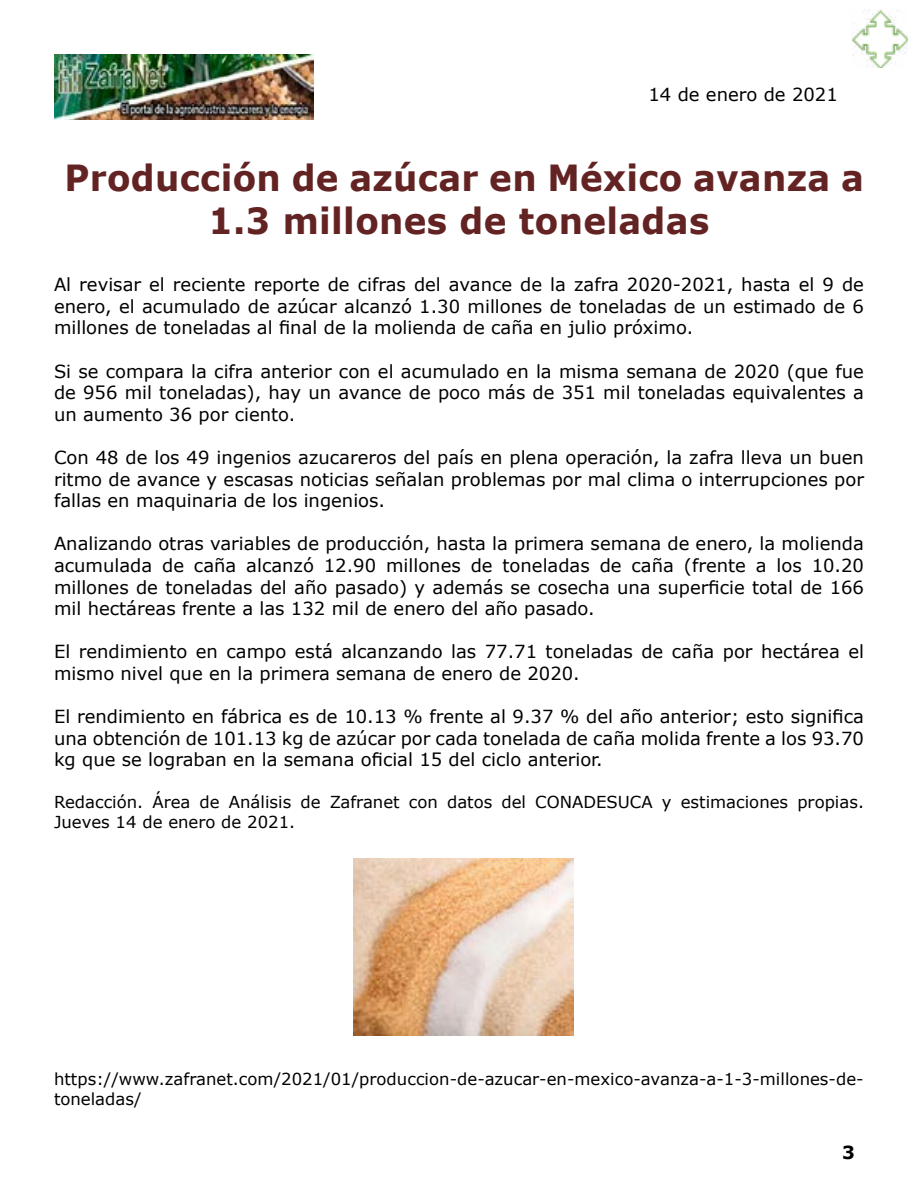
<style>
.page{position:relative;width:918px;height:1188px;background:#fff}
.page>*{position:absolute;margin:0;border:0;box-sizing:border-box;transform-origin:0 0}
.t1{font:700 36px/43.2px "Verdana";letter-spacing:.01em;color:#632323;text-align:center;scale:.95 1}
.t2{font:18px/21.6px "Verdana";color:#000;text-align:justify}
.t3{font:700 18px "Verdana";color:#000}
.t4{font:16.5px/19.8px "Verdana";color:#000}
</style>
<div class="page">
<img style="left:54px;top:55px;width:260px;height:65px">
<img style="left:353px;top:859px;width:221px;height:177px">
<img style="left:852px;top:10px;width:56px;height:58px">
<p class="t2" style="left:648px;top:84px;width:191px">14 de enero de 2021</p>
<h1 class="t1" style="left:64px;top:155px;width:843px">Producción de azúcar en México avanza a<br>1.3 millones de toneladas</h1>
<p class="t2" style="left:54px;top:274px;width:812px">Al revisar el reciente reporte de cifras del avance de la zafra 2020-2021, hasta el 9 de enero, el acumulado de azúcar alcanzó 1.30 millones de toneladas de un estimado de 6 millones de toneladas al final de la molienda de caña en julio próximo.</p>
<p class="t2" style="left:54px;top:360px;width:812px">Si se compara la cifra anterior con el acumulado en la misma semana de 2020 (que fue de 956 mil toneladas), hay un avance de poco más de 351 mil toneladas equivalentes a un aumento 36 por ciento.</p>
<p class="t2" style="left:54px;top:446px;width:812px">Con 48 de los 49 ingenios azucareros del país en plena operación, la zafra lleva un buen ritmo de avance y escasas noticias señalan problemas por mal clima o interrupciones por fallas en maquinaria de los ingenios.</p>
<p class="t2" style="left:54px;top:533px;width:812px">Analizando otras variables de producción, hasta la primera semana de enero, la molienda acumulada de caña alcanzó 12.90 millones de toneladas de caña (frente a los 10.20 millones de toneladas del año pasado) y además se cosecha una superficie total de 166 mil hectáreas frente a las 132 mil de enero del año pasado.</p>
<p class="t2" style="left:54px;top:641px;width:812px">El rendimiento en campo está alcanzando las 77.71 toneladas de caña por hectárea el mismo nivel que en la primera semana de enero de 2020.</p>
<p class="t2" style="left:54px;top:706px;width:812px">El rendimiento en fábrica es de 10.13 % frente al 9.37 % del año anterior; esto significa una obtención de 101.13 kg de azúcar por cada tonelada de caña molida frente a los 93.70 kg que se lograban en la semana oficial 15 del ciclo anterior.</p>
<p class="t4" style="left:54px;top:792px;width:812px">Redacción. Área de Análisis de Zafranet con datos del CONADESUCA y estimaciones propias.<br>Jueves 14 de enero de 2021.</p>
<p class="t4" style="left:54px;top:1069px;width:811px">https://www.zafranet.com/2021/01/produccion-de-azucar-en-mexico-avanza-a-1-3-millones-de&shy;toneladas/</p>
<p class="t3" style="left:842px;top:1140px;width:14px">3</p>
</div>
